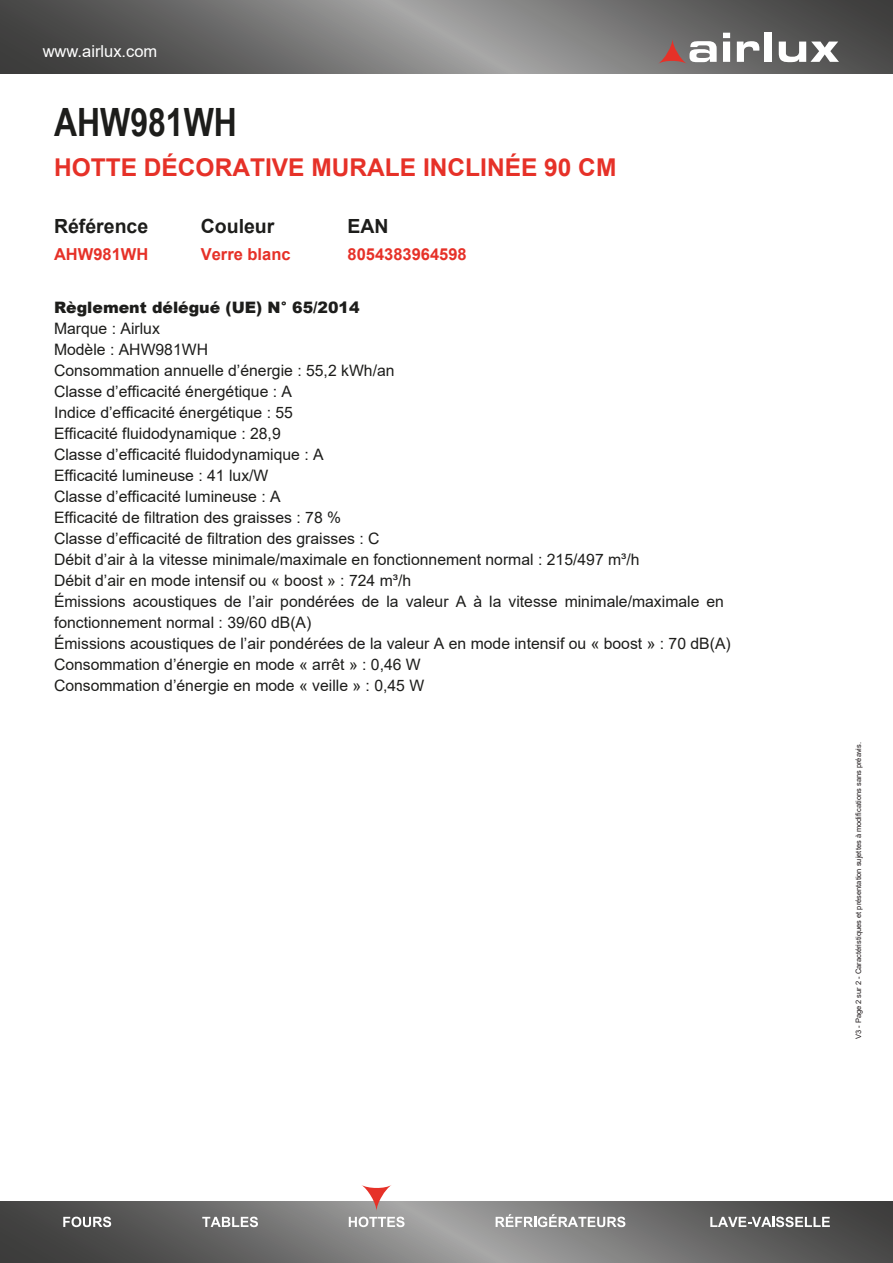
<style>
.page{position:relative;width:893px;height:1263px;background:#fff}
.page>*{position:absolute;margin:0;border:0;box-sizing:border-box;transform-origin:0 0}
.t1{font:700 39px "Arial Narrow";color:#1d1d1b}
.t2{font:700 24.45px "Arial";color:#e63128}
.t3{font:700 19.5px "Arial";color:#1d1d1b}
.t4{font:700 16.5px "Arial";color:#e63128}
.t5{font:16.5px "Arial";color:#fff}
.t6{font:15.75px/21px "Arial";color:#1d1d1b}
.t7{font:900 15.75px "Arial";color:#1d1d1b}
.t8{font:7.5px "Arial";color:#1d1718}
</style>
<div class="page">
<svg style="left:0;top:1202px;width:893px;height:61px;background:#6c6c6b"></svg>
<svg style="left:496px;top:1214px;width:129px;height:13px"></svg>
<svg style="left:349px;top:1217px;width:56px;height:10px"></svg>
<svg style="left:202px;top:1217px;width:56px;height:10px"></svg>
<svg style="left:63px;top:1217px;width:48px;height:10px"></svg>
<svg style="left:710px;top:1217px;width:120px;height:10px"></svg>
<svg style="left:361px;top:1185px;width:31px;height:26px"></svg>
<svg style="left:0;top:0;width:893px;height:74px;background:#6e6e6e"></svg>
<svg style="left:779px;top:42px;width:60px;height:20px"></svg>
<svg style="left:737px;top:41px;width:22px;height:21px"></svg>
<div style="left:765px;top:33px;width:7px;height:29px;background:#fff"></div>
<svg style="left:723px;top:33px;width:7px;height:29px"></svg>
<svg style="left:658px;top:39px;width:59px;height:25px"></svg>
<p class="t5" style="left:43px;top:40px;width:116px">www.airlux.com</p>
<h1 class="t1" style="left:54px;top:93px;width:184px">AHW981WH</h1>
<h2 class="t2" style="left:54px;top:150px;width:564px">HOTTE DÉCORATIVE MURALE INCLINÉE 90 CM</h2>
<p class="t3" style="left:54px;top:213px;width:96px">Référence</p>
<p class="t3" style="left:201px;top:213px;width:75px">Couleur</p>
<p class="t3" style="left:347px;top:213px;width:43px">EAN</p>
<p class="t4" style="left:54px;top:242px;width:96px">AHW981WH</p>
<p class="t4" style="left:201px;top:242px;width:91px">Verre blanc</p>
<p class="t4" style="left:347px;top:242px;width:121px">8054383964598</p>
<p class="t7" style="left:54px;top:296px;width:307px">Règlement délégué (UE) N° 65/2014</p>
<p class="t6" style="left:54px;top:318px;width:678px">Marque : Airlux<br>Modèle : AHW981WH<br>Consommation annuelle d’énergie : 55,2 kWh/an<br>Classe d’efficacité énergétique : A<br>Indice d’efficacité énergétique : 55<br>Efficacité fluidodynamique : 28,9<br>Classe d’efficacité fluidodynamique : A<br>Efficacité lumineuse : 41 lux/W<br>Classe d’efficacité lumineuse : A<br>Efficacité de filtration des graisses : 78 %<br>Classe d’efficacité de filtration des graisses : C<br>Débit d’air à la vitesse minimale/maximale en fonctionnement normal : 215/497 m³/h<br>Débit d’air en mode intensif ou « boost » : 724 m³/h<br>Émissions acoustiques de l’air pondérées de la valeur A à la vitesse minimale/maximale en fonctionnement normal : 39/60 dB(A)<br>Émissions acoustiques de l’air pondérées de la valeur A en mode intensif ou « boost » : 70 dB(A)<br>Consommation d’énergie en mode « arrêt » : 0,46 W<br>Consommation d’énergie en mode « veille » : 0,45 W</p>
<p class="t8" style="left:853px;top:1039px;width:299px;rotate:-90deg">V3 - Page 2 sur 2 - Caractéristiques et présentation sujettes à modifications sans préavis.</p>
</div>
